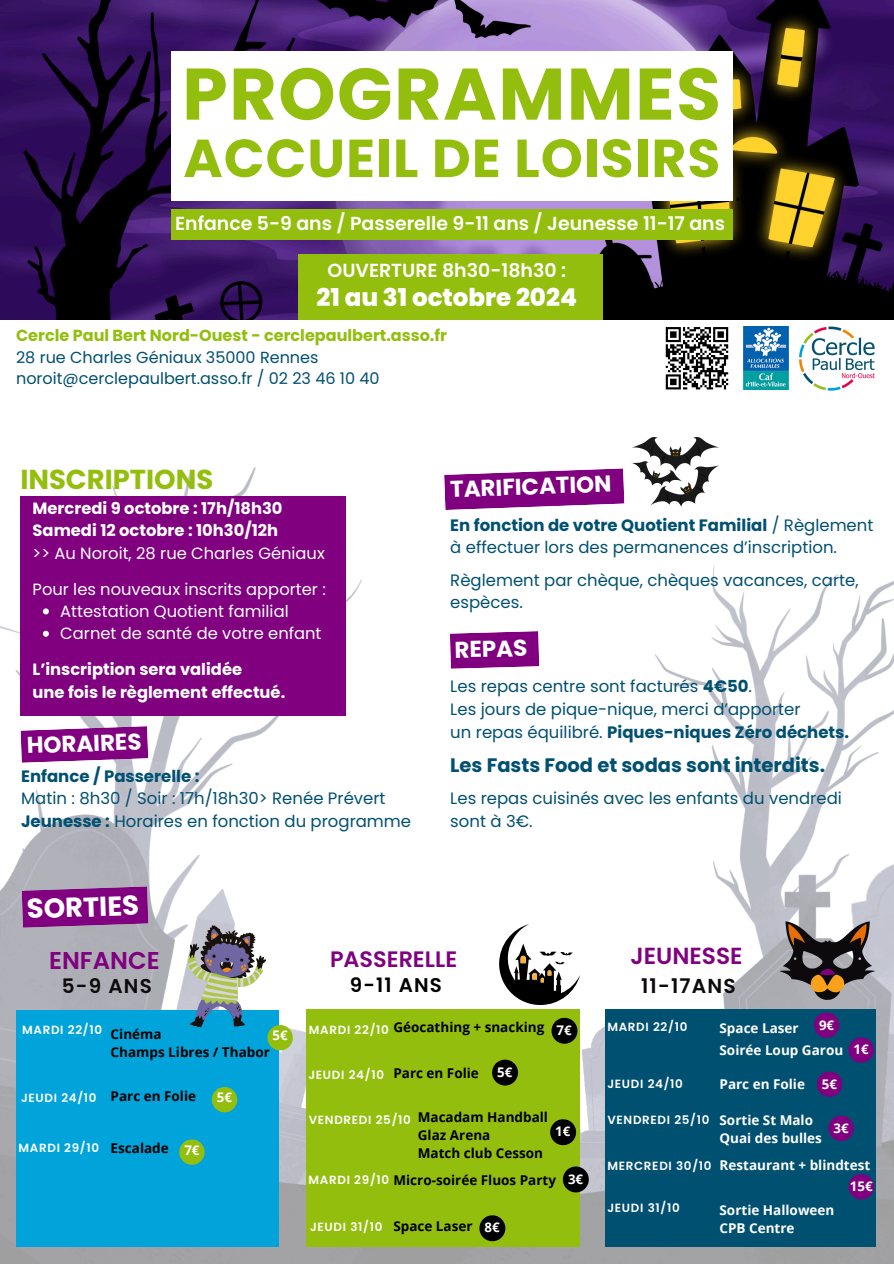
<style>
.page{position:relative;width:894px;height:1264px;background:#fff}
.page>*{position:absolute;margin:0;border:0;box-sizing:border-box;transform-origin:0 0}
.t1{font:700 72.9px "Poppins";letter-spacing:.02em;color:#93be0d}
.t2{font:700 53.4px "Poppins";letter-spacing:.02em;color:#93be0d}
.t3{font:700 27.45px "Poppins";color:#93be0d}
.t4{font:700 27.45px "Poppins";color:#fff}
.t5{font:800 24.6px "Poppins";color:#fff}
.t6{font:600 24.3px "Poppins";color:#800080}
.t7{font:600 23.25px "Poppins";color:#800080}
.t8{font:700 22.95px "Poppins";color:#fff}
.t9{font:600 22.35px "Poppins";color:#800080}
.t10{font:600 20.1px "Poppins";letter-spacing:.06em;color:#0c0a0c}
.t11{font:600 19.95px "Poppins";color:#0c0a0c}
.t12{font:600 19.8px "Poppins";color:#000}
.t13{font:700 19.5px "Poppins";color:#005071}
.t14{font:600 18.9px "Poppins";color:#fff}
.t15{font:16.5px/22.5px "Poppins";color:#005071}
.t16{font:700 16.5px "Poppins";color:#005071}
.t17{font:16.35px "Poppins";color:#fff}
.t18{font:700 16.35px/22.4px "Poppins";color:#fff}
.t19{font:16.05px "Poppins";color:#005071}
.t20{font:700 16.05px "Poppins";color:#93be0d}
.t21{font:700 13.5px "Open Sans";color:#000}
.t22{font:700 13.5px "Open Sans";color:#fff}
.t23{font:700 13.2px "Open Sans";color:#fff}
.t24{font:600 11.85px "Poppins";letter-spacing:.06em;color:#fff}
.s1{font-weight:700}
.s2{font-weight:400}
</style>
<div class="page">
<img style="left:0;top:326px;width:893px;height:937px">
<img style="left:0;top:0;width:893px;height:320px">
<div style="left:16px;top:1010px;width:263px;height:236px;background:#00a3da"></div>
<div style="left:171px;top:51px;width:560px;height:149px;background:#fff"></div>
<div style="left:298px;top:254px;width:304px;height:65px;background:#93be0d"></div>
<img style="left:797px;top:326px;width:78px;height:64px">
<img style="left:743px;top:326px;width:45px;height:63px">
<div style="left:661px;top:323px;width:71px;height:71px;background:#fff"></div>
<svg style="left:665px;top:327px;width:64px;height:63px"></svg>
<div style="left:171px;top:209px;width:561px;height:30px;background:#93be0d"></div>
<div style="left:20px;top:496px;width:325px;height:219px;background:#800080"></div>
<svg style="left:444px;top:468px;width:180px;height:42px"></svg>
<svg style="left:449px;top:631px;width:90px;height:37px;background:#8a148a"></svg>
<svg style="left:21px;top:726px;width:127px;height:36px;background:#8d1d8e"></svg>
<div style="left:306px;top:1009px;width:273px;height:237px;background:#93be0d"></div>
<div style="left:604px;top:1008px;width:271px;height:238px;background:#005071"></div>
<svg style="left:499px;top:924px;width:81px;height:81px"></svg>
<svg style="left:779px;top:921px;width:95px;height:78px;background:#7c716a"></svg>
<svg style="left:171px;top:918px;width:122px;height:132px"></svg>
<svg style="left:212px;top:1087px;width:25px;height:25px"></svg>
<svg style="left:179px;top:1139px;width:25px;height:25px"></svg>
<svg style="left:551px;top:1017px;width:26px;height:26px"></svg>
<svg style="left:492px;top:1059px;width:26px;height:26px"></svg>
<svg style="left:550px;top:1119px;width:26px;height:26px"></svg>
<svg style="left:562px;top:1166px;width:26px;height:26px"></svg>
<svg style="left:479px;top:1215px;width:26px;height:26px"></svg>
<svg style="left:814px;top:1012px;width:25px;height:25px"></svg>
<svg style="left:848px;top:1037px;width:25px;height:25px"></svg>
<svg style="left:816px;top:1071px;width:26px;height:25px"></svg>
<svg style="left:828px;top:1115px;width:25px;height:25px"></svg>
<svg style="left:848px;top:1174px;width:25px;height:25px"></svg>
<img style="left:631px;top:437px;width:88px;height:69px">
<svg style="left:22px;top:886px;width:126px;height:41px;background:#851386"></svg>
<svg style="left:43px;top:608px;width:6px;height:6px"></svg>
<svg style="left:43px;top:630px;width:6px;height:6px"></svg>
<p class="t1" style="left:182px;top:43px;width:540px">PROGRAMMES</p>
<p class="t2" style="left:183px;top:121px;width:538px">ACCUEIL DE LOISIRS</p>
<h3 class="t14" style="left:175px;top:210px;width:551px">Enfance 5-9 ans / Passerelle 9-11 ans / Jeunesse 11-17 ans</h3>
<h2 class="t14" style="left:327px;top:257px;width:240px">OUVERTURE 8h30-18h30 :</h2>
<h2 class="t5" style="left:316px;top:280px;width:262px">21 au 31 octobre 2024</h2>
<p class="t20" style="left:16px;top:324px;width:432px">Cercle Paul Bert Nord-Ouest - cerclepaulbert.asso.fr</p>
<p class="t19" style="left:16px;top:346px;width:304px">28 rue Charles Géniaux 35000 Rennes</p>
<h3 class="t19" style="left:16px;top:367px;width:365px">noroit@cerclepaulbert.asso.fr / 02 23 46 10 40</h3>
<h4 class="t3" style="left:20px;top:460px;width:194px">INSCRIPTIONS</h4>
<h4 class="t18" style="left:33px;top:497px;width:251px">Mercredi 9 octobre : 17h/18h30</h4>
<p class="t18" style="left:33px;top:519px;width:247px">Samedi 12 octobre : 10h30/12h</p>
<p class="t17" style="left:33px;top:541px;width:294px">&gt;&gt; Au Noroit, 28 rue Charles Géniaux</p>
<p class="t17" style="left:33px;top:577px;width:295px">Pour les nouveaux inscrits apporter :</p>
<p class="t17" style="left:60px;top:600px;width:230px">Attestation Quotient familial</p>
<p class="t17" style="left:60px;top:622px;width:263px">Carnet de santé de votre enfant</p>
<p class="t18" style="left:33px;top:658px;width:254px">L’inscription sera validée<br>une fois le règlement effectué.</p>
<p class="t8" style="left:26px;top:729px;width:116px;rotate:-2deg">HORAIRES</p>
<p class="t14" style="left:27px;top:727px;width:132px">INSCRIPTIONS</p>
<p class="t16" style="left:21px;top:764px;width:180px">Enfance / Passerelle :</p>
<p class="t15" style="left:21px;top:787px;width:366px">Matin : 8h30 / Soir : 17h/18h30&gt; Renée Prévert</p>
<p class="t15" style="left:21px;top:809px;width:391px"><span class="s1">Jeunesse :</span> Horaires en fonction du programme</p>
<p class="t4" style="left:26px;top:889px;width:114px;rotate:-2deg">SORTIES</p>
<p class="t8" style="left:449px;top:473px;width:163px;rotate:-2deg">TARIFICATION</p>
<p class="t14" style="left:450px;top:471px;width:132px">INSCRIPTIONS</p>
<p class="t16" style="left:450px;top:513px;width:424px">En fonction de votre Quotient Familial <span class="s2">/ Règlement</span></p>
<p class="t15" style="left:450px;top:536px;width:388px">à effectuer lors des permanences d’inscription.</p>
<p class="t15" style="left:450px;top:568px;width:410px">Règlement par chèque, chèques vacances, carte, espèces.</p>
<p class="t8" style="left:454px;top:634px;width:74px;rotate:-2deg">REPAS</p>
<p class="t15" style="left:450px;top:675px;width:303px">Les repas centre sont facturés <span class="s1">4€50</span>.</p>
<p class="t15" style="left:450px;top:698px;width:352px">Les jours de pique-nique, merci d’apporter</p>
<p class="t16" style="left:450px;top:721px;width:400px"><span class="s2">un repas équilibré.</span> Piques-niques Zéro déchets.</p>
<p class="t13" style="left:450px;top:751px;width:376px">Les Fasts Food et sodas sont interdits.</p>
<p class="t15" style="left:450px;top:787px;width:393px;line-height:23px">Les repas cuisinés avec les enfants du vendredi sont à 3€.</p>
<p class="t6" style="left:49px;top:943px;width:112px">ENFANCE</p>
<p class="t11" style="left:62px;top:971px;width:91px">5-9 ANS</p>
<p class="t24" style="left:22px;top:1021px;width:81px">MARDI 22/10</p>
<p class="t21" style="left:111px;top:1024px;width:52px">Cinéma</p>
<p class="t21" style="left:111px;top:1042px;width:161px">Champs Libres / Thabor</p>
<h6 class="t21" style="left:111px;top:1086px;width:87px">Parc en Folie</h6>
<p class="t23" style="left:272px;top:1026px;width:17px">5€</p>
<p class="t24" style="left:21px;top:1089px;width:77px">JEUDI 24/10</p>
<p class="t24" style="left:19px;top:1139px;width:82px">MARDI 29/10</p>
<p class="t23" style="left:217px;top:1088px;width:17px">5€</p>
<p class="t21" style="left:111px;top:1138px;width:60px">Escalade</p>
<p class="t23" style="left:184px;top:1140px;width:17px">7€</p>
<p class="t9" style="left:330px;top:943px;width:129px">PASSERELLE</p>
<p class="t12" style="left:349px;top:971px;width:94px">9-11 ANS</p>
<p class="t21" style="left:393px;top:1018px;width:152px">Géocathing + snacking</p>
<p class="t21" style="left:393px;top:1063px;width:87px">Parc en Folie</p>
<h3 class="t21" style="left:417px;top:1107px;width:132px">Macadam Handball</h3>
<p class="t21" style="left:417px;top:1125px;width:74px">Glaz Arena</p>
<p class="t21" style="left:417px;top:1143px;width:127px">Match club Cesson</p>
<p class="t21" style="left:393px;top:1170px;width:164px">Micro-soirée Fluos Party</p>
<h5 class="t21" style="left:393px;top:1216px;width:81px">Space Laser</h5>
<h4 class="t24" style="left:309px;top:1021px;width:81px">MARDI 22/10</h4>
<h4 class="t24" style="left:308px;top:1066px;width:77px">JEUDI 24/10</h4>
<h3 class="t24" style="left:308px;top:1111px;width:104px">VENDREDI 25/10</h3>
<p class="t23" style="left:556px;top:1020px;width:17px">7€</p>
<p class="t23" style="left:497px;top:1062px;width:17px">5€</p>
<p class="t23" style="left:555px;top:1122px;width:17px">1€</p>
<h3 class="t23" style="left:568px;top:1169px;width:17px">3€</h3>
<h2 class="t24" style="left:308px;top:1171px;width:82px">MARDI 29/10</h2>
<p class="t24" style="left:310px;top:1218px;width:74px">JEUDI 31/10</p>
<h4 class="t23" style="left:484px;top:1218px;width:17px">8€</h4>
<p class="t7" style="left:630px;top:939px;width:114px">JEUNESSE</p>
<p class="t10" style="left:641px;top:971px;width:96px">11-17ANS</p>
<p class="t24" style="left:607px;top:1018px;width:81px">MARDI 22/10</p>
<p class="t24" style="left:607px;top:1075px;width:77px">JEUDI 24/10</p>
<p class="t24" style="left:607px;top:1111px;width:104px">VENDREDI 25/10</p>
<p class="t23" style="left:818px;top:1015px;width:17px">9€</p>
<p class="t22" style="left:719px;top:1018px;width:81px">Space Laser</p>
<h3 class="t22" style="left:719px;top:1040px;width:125px">Soirée Loup Garou</h3>
<h4 class="t22" style="left:719px;top:1074px;width:87px">Parc en Folie</h4>
<p class="t22" style="left:719px;top:1110px;width:95px">Sortie St Malo</p>
<p class="t22" style="left:719px;top:1128px;width:104px">Quai des bulles</p>
<p class="t23" style="left:853px;top:1040px;width:17px">1€</p>
<p class="t23" style="left:821px;top:1074px;width:17px">5€</p>
<p class="t23" style="left:833px;top:1118px;width:17px">3€</p>
<p class="t24" style="left:607px;top:1157px;width:106px">MERCREDI 30/10</p>
<p class="t22" style="left:719px;top:1155px;width:152px">Restaurant + blindtest</p>
<p class="t22" style="left:719px;top:1200px;width:116px">Sortie Halloween</p>
<p class="t22" style="left:719px;top:1218px;width:77px">CPB Centre</p>
<p class="t23" style="left:849px;top:1176px;width:24px">15€</p>
<p class="t24" style="left:607px;top:1199px;width:74px">JEUDI 31/10</p>
</div>
